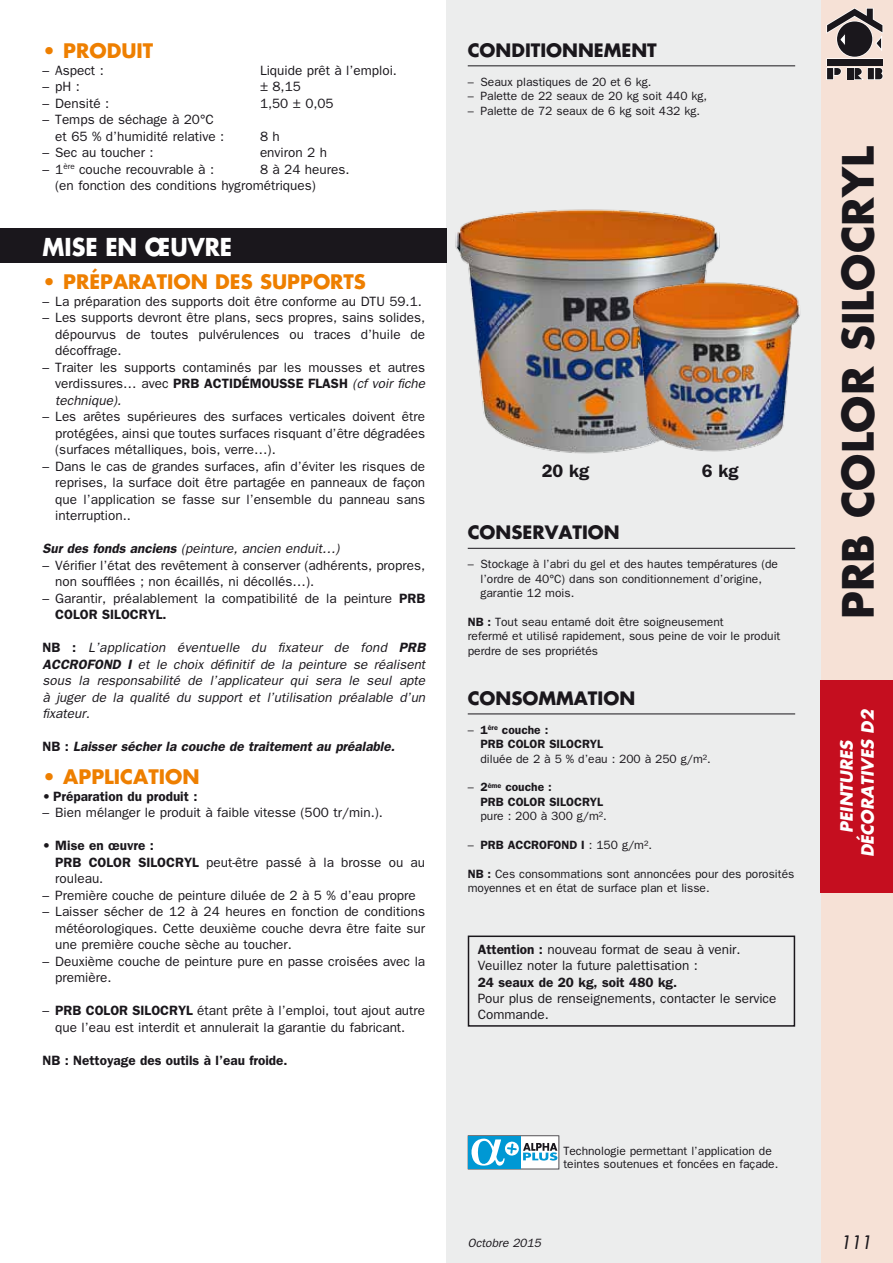
<style>
.page{position:relative;width:893px;height:1263px;background:#fff}
.page>*{position:absolute;margin:0;border:0;box-sizing:border-box;transform-origin:0 0}
.t1{font:700 42px "Futura";color:#1a171c}
.t2{font:700 24px "Futura";color:#fff;scale:.93 1}
.t3{font:700 19.5px "Futura";color:#ee7f00}
.t4{font:700 18px "Futura";color:#1a171c}
.t5{font:600 18px "Franklin Gothic";color:#1a171c}
.t6{font:italic 18px "Futura";color:#1a171c}
.t7{font:italic 700 16.5px/21px "Futura";color:#fff;text-align:center}
.t8{font:13.5px/16.5px "Franklin Gothic";color:#1a171c}
.t9{font:italic 13.5px/16.5px "Franklin Gothic";color:#1a171c;text-align:justify}
.t10{font:600 13.5px "Franklin Gothic";color:#1a171c}
.t11{font:italic 600 13.5px "Franklin Gothic";color:#1a171c}
.t12{font:12px/14.4px "Franklin Gothic";color:#1a171c}
.t13{font:600 12px/14.4px "Franklin Gothic";color:#1a171c}
.t14{font:italic 12px "Franklin Gothic";color:#1a171c}
.s1{font-weight:600}
.s2{font-style:italic}
.s3{font-weight:600;font-style:normal}
.s4{font-style:normal}
.s5{font-weight:400}
</style>
<div class="page">
<div style="left:821px;top:0;width:72px;height:1263px;background:#f6e1d6"></div>
<div style="left:446px;top:0;width:375px;height:1263px;background:#eceded"></div>
<div style="left:0;top:229px;width:446px;height:34px;background:#1a171c"></div>
<div style="left:821px;top:680px;width:72px;height:213px;background:#c50e1f"></div>
<hr style="left:468px;top:65px;width:327px;height:1px;background:#1a171c">
<hr style="left:468px;top:548px;width:327px;height:1px;background:#1a171c">
<hr style="left:468px;top:713px;width:327px;height:1px;background:#1a171c">
<div style="left:836px;top:21px;width:37px;height:36px;border:2px solid #fff;border-radius:50%"></div>
<div style="left:826px;top:58px;width:57px;height:8px;border:2px solid #fff"></div>
<div style="left:826px;top:67px;width:8px;height:13px;border:2px solid #fff"></div>
<div style="left:847px;top:67px;width:7px;height:13px;border:2px solid #fff"></div>
<div style="left:867px;top:67px;width:8px;height:13px;border:2px solid #fff"></div>
<div style="left:837px;top:21px;width:35px;height:36px;background:#1a171c;border-radius:50%"></div>
<div style="left:827px;top:59px;width:55px;height:6px;background:#1a171c"></div>
<div style="left:827px;top:68px;width:6px;height:11px;background:#1a171c"></div>
<svg style="left:833px;top:67px;width:9px;height:9px"></svg>
<div style="left:847px;top:68px;width:6px;height:11px;background:#1a171c"></div>
<div style="left:868px;top:68px;width:6px;height:11px;background:#1a171c"></div>
<svg style="left:853px;top:67px;width:11px;height:13px"></svg>
<svg style="left:874px;top:67px;width:9px;height:13px"></svg>
<svg style="left:826px;top:8px;width:57px;height:43px"></svg>
<img style="left:455px;top:209px;width:265px;height:245px">
<img style="left:634px;top:278px;width:166px;height:176px">
<div style="left:468px;top:935px;width:327px;height:92px;border:2px solid #1a171c"></div>
<svg style="left:468px;top:1135px;width:91px;height:34px;background:#78bed9"></svg>
<h3 class="t3" style="left:43px;top:37px;width:112px">• PRODUIT</h3>
<p class="t8" style="left:43px;top:62px;width:63px">– Aspect :</p>
<p class="t8" style="left:260px;top:62px;width:139px">Liquide prêt à l’emploi.</p>
<p class="t8" style="left:43px;top:78px;width:39px">– pH:</p>
<p class="t8" style="left:260px;top:78px;width:42px">± 8,15</p>
<p class="t8" style="left:43px;top:95px;width:68px">– Densité :</p>
<p class="t8" style="left:260px;top:95px;width:75px">1,50 ± 0,05</p>
<p class="t8" style="left:55px;top:111px;width:170px;text-indent:-13px">– Temps de séchage à 20°C et 65 % d’humidité relative :</p>
<p class="t8" style="left:260px;top:128px;width:21px">8 h</p>
<p class="t8" style="left:43px;top:144px;width:113px">– Sec au toucher :</p>
<p class="t8" style="left:260px;top:144px;width:68px">environ 2 h</p>
<p class="t8" style="left:43px;top:161px;width:173px">– 1<sup>ère</sup> couche recouvrable à :</p>
<p class="t8" style="left:55px;top:161px;width:296px;text-indent:205px">8 à 24 heures. (en fonction des conditions hygrométriques)</p>
<h2 class="t2" style="left:43px;top:230px;width:205px">MISE EN ŒUVRE</h2>
<h3 class="t3" style="left:43px;top:268px;width:72px">• PRÉPARATIONDESSUPPORT</h3>
<h3 class="t3" style="left:354px;top:268px;width:14px">S</h3>
<p class="t8" style="left:43px;top:293px;width:381px">– La préparation des supports doit être conforme au DTU 59.1.</p>
<p class="t8" style="left:55px;top:309px;width:371px;text-align:justify;text-indent:-13px">– Les supports devront être plans, secs propres, sains solides, dépourvus de toutes pulvérulences ou traces d’huile de décoffrage.</p>
<p class="t8" style="left:55px;top:359px;width:371px;text-align:justify;text-indent:-13px">– Traiter les supports contaminés par les mousses et autres verdissures… avec <span class="s1">PRB ACTIDÉMOUSSE FLASH</span> <span class="s2">(cf voir fiche technique).</span></p>
<p class="t8" style="left:55px;top:408px;width:371px;text-align:justify;text-indent:-13px">– Les arêtes supérieures des surfaces verticales doivent être protégées, ainsi que toutes surfaces risquant d’être dégradées (surfaces métalliques, bois, verre…).</p>
<p class="t8" style="left:55px;top:458px;width:371px;text-align:justify;text-indent:-13px">– Dans le cas de grandes surfaces, afin d’éviter les risques de reprises, la surface doit être partagée en panneaux de façon que l’application se fasse sur l’ensemble du panneau sans interruption..</p>
<p class="t9" style="left:43px;top:540px;width:298px"><span class="s1">Sur des fonds anciens</span> (peinture, ancien enduit…)</p>
<p class="t8" style="left:55px;top:556px;width:371px;text-indent:-13px">– Vérifier l’état des revêtement à conserver (adhérents, propres, non soufflées ; non écaillés, ni décollés…).</p>
<p class="t8" style="left:55px;top:589px;width:371px;text-indent:-13px">– Garantir, préalablement la compatibilité de la peinture <span class="s1">PRB<br>COLOR SILOCRYL.</span></p>
<p class="t9" style="left:43px;top:639px;width:384px"><span class="s3">NB :</span> L’application éventuelle du fixateur de fond <span class="s1">PRB ACCROFOND I</span> et le choix définitif de la peinture se réalisent sous la responsabilité de l’applicateur qui sera le seul apte à juger de la qualité du support et l’utilisation préalable d’un fixateur.</p>
<p class="t11" style="left:43px;top:738px;width:354px"><span class="s4">NB :</span> Laisser sécher la couche de traitement au préalable.</p>
<h3 class="t3" style="left:43px;top:763px;width:158px">• APPLICATION</h3>
<p class="t10" style="left:43px;top:788px;width:156px">• Préparation du produit :</p>
<p class="t8" style="left:43px;top:804px;width:342px">– Bien mélanger le produit à faible vitesse (500 tr/min.).</p>
<p class="t8" style="left:55px;top:837px;width:371px;text-indent:-13px"><span class="s1">• Mise en œuvre :<br>PRB COLOR SILOCRYL</span> peut-être passé à la brosse ou au rouleau.</p>
<p class="t8" style="left:43px;top:887px;width:375px">– Première couche de peinture diluée de 2 à 5 % d’eau propre</p>
<p class="t8" style="left:55px;top:903px;width:371px;text-align:justify;text-indent:-13px">– Laisser sécher de 12 à 24 heures en fonction de conditions météorologiques. Cette deuxième couche devra être faite sur une première couche sèche au toucher.</p>
<p class="t8" style="left:55px;top:953px;width:371px;text-indent:-13px">– Deuxième couche de peinture pure en passe croisées avec la première.</p>
<p class="t8" style="left:43px;top:1002px;width:384px;text-align:center">– <span class="s1">PRB COLOR SILOCRYL</span> étant prête à l’emploi, tout ajout autre que l’eau est interdit et annulerait la garantie du fabricant.</p>
<p class="t10" style="left:43px;top:1052px;width:247px">NB : Nettoyage des outils à l’eau froide.</p>
<h3 class="t4" style="left:468px;top:38px;width:191px">CONDITIONNEMENT</h3>
<p class="t12" style="left:468px;top:74px;width:185px">– Seaux plastiques de 20 et 6 kg.</p>
<p class="t12" style="left:468px;top:89px;width:241px">– Palette de 22 seaux de 20 kg soit 440 kg,</p>
<p class="t12" style="left:468px;top:103px;width:234px">– Palette de 72 seaux de 6 kg soit 432 kg.</p>
<h3 class="t5" style="left:542px;top:460px;width:49px">20 kg</h3>
<h3 class="t5" style="left:702px;top:460px;width:38px">6 kg</h3>
<h3 class="t4" style="left:468px;top:520px;width:153px">CONSERVATION</h3>
<p class="t12" style="left:480px;top:557px;width:299px;text-indent:-13px">– Stockage à l’abri du gel et des hautes températures (de l’ordre de 40°C) dans son conditionnement d’origine, garantie 12 mois.</p>
<p class="t12" style="left:468px;top:614px;width:314px"><span class="s1">NB :</span> Tout seau entamé doit être soigneusement<br>refermé et utilisé rapidement, sous peine de voir le produit perdre de ses propriétés</p>
<h3 class="t4" style="left:468px;top:686px;width:169px">CONSOMMATION</h3>
<p class="t13" style="left:480px;top:722px;width:124px;text-indent:-13px"><span class="s5">–</span> 1<sup>ère</sup> couche :<br>PRB COLOR SILOCRYL</p>
<p class="t12" style="left:480px;top:751px;width:232px">diluée de 2 à 5 % d’eau : 200 à 250 g/m².</p>
<p class="t13" style="left:480px;top:780px;width:124px;text-indent:-13px"><span class="s5">–</span> 2<sup>ème</sup> couche :<br>PRB COLOR SILOCRYL</p>
<p class="t12" style="left:480px;top:809px;width:128px">pure : 200 à 300 g/m².</p>
<p class="t13" style="left:468px;top:837px;width:186px"><span class="s5">–</span> PRB ACCROFOND I <span class="s5">: 150 g/m².</span></p>
<p class="t12" style="left:468px;top:866px;width:328px"><span class="s1">NB :</span> Ces consommations sont annoncées pour des porosités moyennes et en état de surface plan et lisse.</p>
<p class="t8" style="left:478px;top:941px;width:264px"><span class="s1">Attention :</span> nouveau format de seau à venir.<br>Veuillez noter la future palettisation :</p>
<p class="t10" style="left:478px;top:974px;width:201px">24 seaux de 20 kg, soit 480 kg.</p>
<p class="t8" style="left:478px;top:990px;width:300px">Pour plus de renseignements, contacter le service<br>Commande.</p>
<p class="t12" style="left:563px;top:1143px;width:216px;line-height:13.8px">Technologie permettant l’application de teintes soutenues et foncées en façade.</p>
<p class="t14" style="left:468px;top:1235px;width:75px">Octobre 2015</p>
<h1 class="t1" style="left:829px;top:619px;width:474px;rotate:-90deg">PRB COLOR SILOCRYL</h1>
<p class="t7" style="left:836px;top:857px;width:149px;rotate:-90deg">PEINTURES<br>DÉCORATIVES D2</p>
<h3 class="t6" style="left:840px;top:1230px;width:33px">111</h3>
</div>
